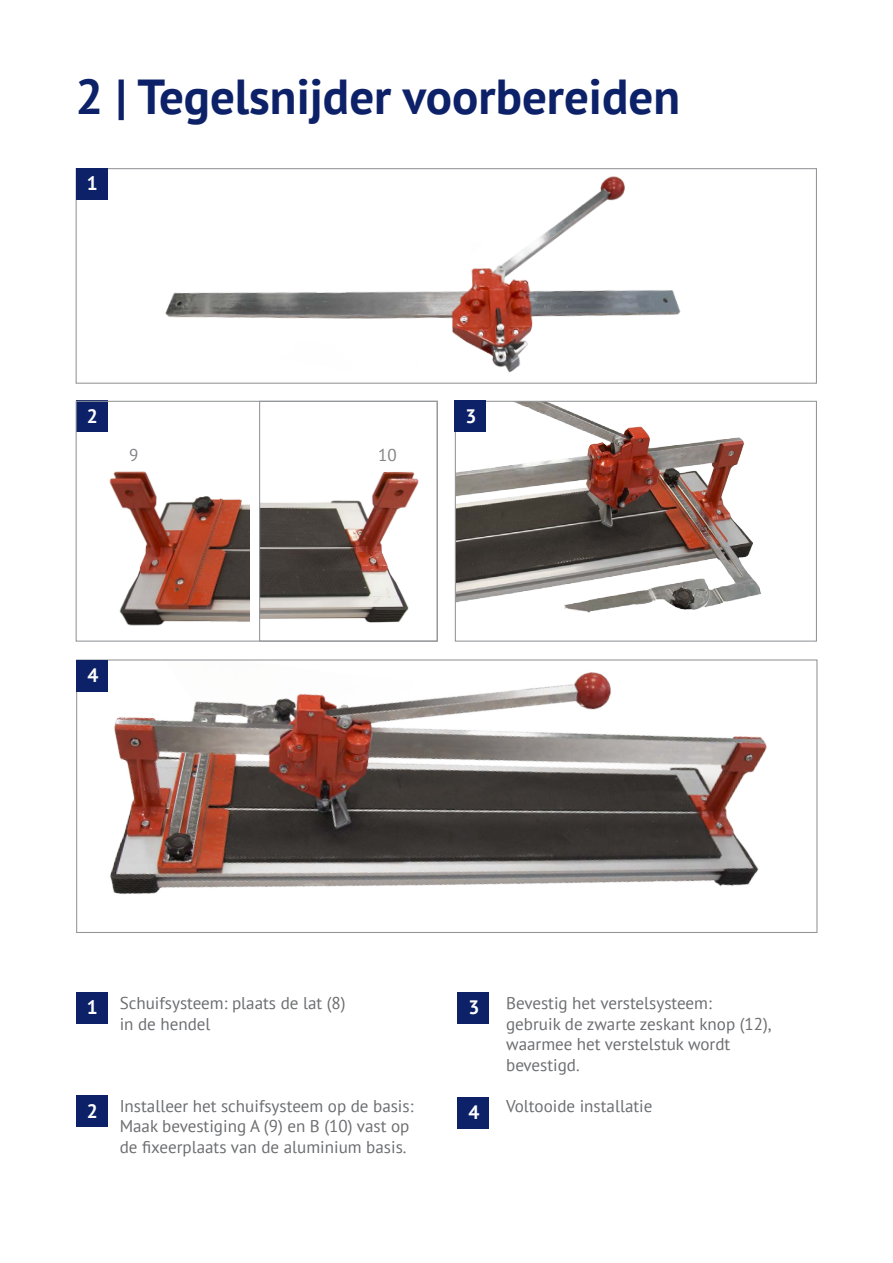
<style>
.page{position:relative;width:893px;height:1263px;background:#fff}
.page>*{position:absolute;margin:0;border:0;box-sizing:border-box;transform-origin:0 0}
.hoofdtitel_new{font:700 49.05px "PT Sans";color:#0d2169}
.t1{font:700 19.35px "PT Sans";color:#fff}
.opsomming_onderdeln{font:17.1px/20.4px "PT Sans";color:#6c6d70}
.t2{font:17.1px "PT Sans";color:#808285}
</style>
<div class="page">
<img style="left:261px;top:472px;width:158px;height:151px">
<img style="left:165px;top:176px;width:516px;height:197px">
<div style="left:76px;top:168px;width:741px;height:216px;border:1px solid #939598"></div>
<img style="left:457px;top:403px;width:305px;height:210px">
<div style="left:455px;top:401px;width:362px;height:241px;border:1px solid #939598"></div>
<div style="left:76px;top:168px;width:31px;height:31px;background:#0d2169"></div>
<div style="left:76px;top:992px;width:31px;height:31px;background:#0d2169"></div>
<div style="left:76px;top:401px;width:31px;height:31px;background:#0d2169"></div>
<div style="left:76px;top:1096px;width:31px;height:31px;background:#0d2169"></div>
<div style="left:455px;top:401px;width:31px;height:31px;background:#0d2169"></div>
<div style="left:458px;top:992px;width:31px;height:31px;background:#0d2169"></div>
<img style="left:78px;top:672px;width:689px;height:222px">
<div style="left:77px;top:660px;width:31px;height:31px;background:#0d2169"></div>
<div style="left:458px;top:1097px;width:31px;height:31px;background:#0d2169"></div>
<img style="left:75px;top:471px;width:175px;height:158px">
<div style="left:76px;top:401px;width:362px;height:241px;border:1px solid #939598"></div>
<p class="hoofdtitel_new" style="left:76px;top:64px;width:606px">2 | Tegelsnijder voorbereiden</p>
<p class="t1" style="left:87px;top:170px;width:12px">1</p>
<p class="t1" style="left:87px;top:403px;width:12px">2</p>
<p class="t2" style="left:129px;top:444px;width:11px">9</p>
<p class="t1" style="left:87px;top:662px;width:12px">4</p>
<p class="t2" style="left:378px;top:444px;width:20px">10</p>
<p class="t1" style="left:465px;top:403px;width:12px">3</p>
<p class="t1" style="left:87px;top:994px;width:12px">1</p>
<p class="opsomming_onderdeln" style="left:120px;top:993px;width:227px">Schuifsysteem: plaats de lat (8)</p>
<p class="opsomming_onderdeln" style="left:120px;top:1013px;width:92px">in de hendel</p>
<p class="t1" style="left:87px;top:1098px;width:12px">2</p>
<p class="opsomming_onderdeln" style="left:120px;top:1095px;width:295px">Installeer het schuifsysteem op de basis:</p>
<p class="opsomming_onderdeln" style="left:120px;top:1115px;width:291px">Maak bevestiging A (9) en B (10) vast op de fixeerplaats van de aluminium basis.</p>
<p class="t1" style="left:468px;top:994px;width:12px">3</p>
<p class="t1" style="left:468px;top:1099px;width:12px">4</p>
<p class="opsomming_onderdeln" style="left:506px;top:993px;width:267px">Bevestig het verstelsysteem:<br>gebruik de zwarte zeskant knop (12), waarmee het verstelstuk wordt</p>
<p class="opsomming_onderdeln" style="left:506px;top:1054px;width:75px">bevestigd.</p>
<p class="opsomming_onderdeln" style="left:506px;top:1095px;width:148px">Voltooide installatie</p>
</div>
